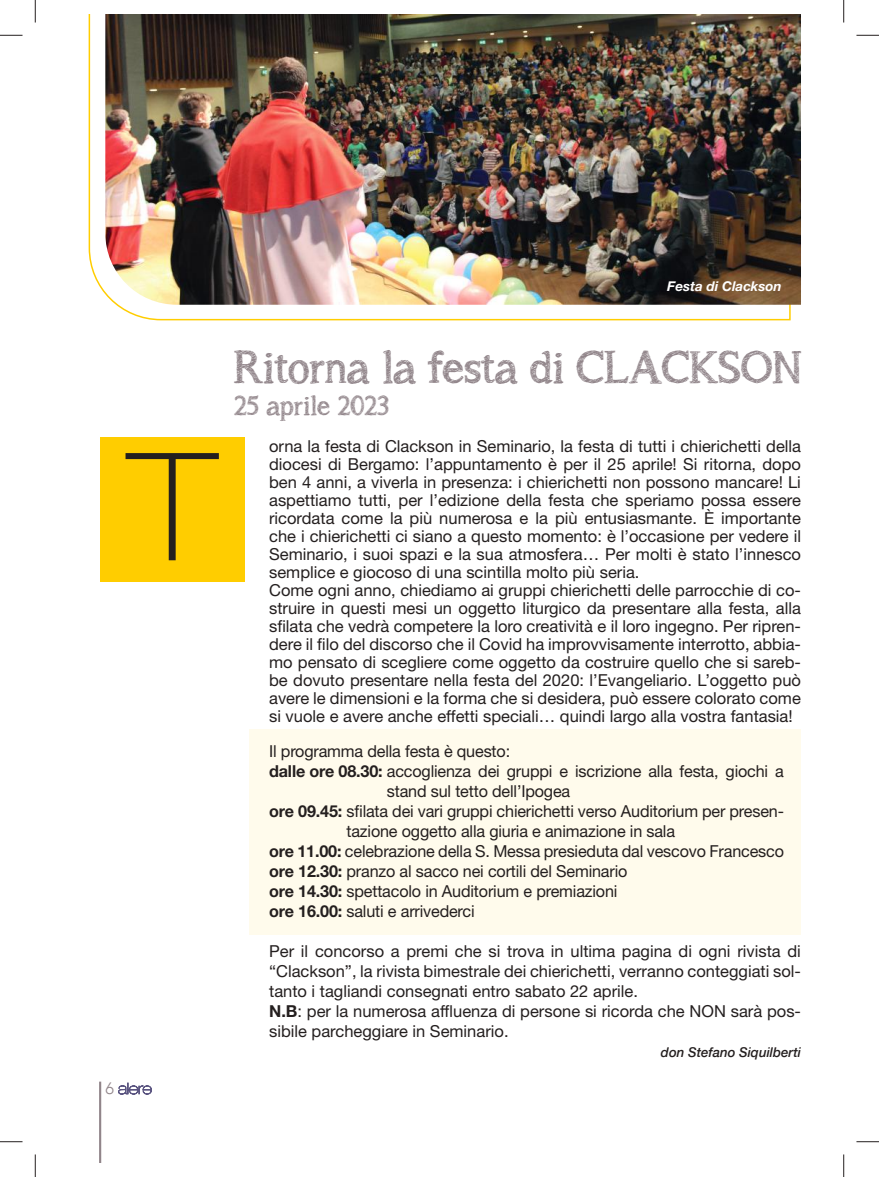
<style>
.page{position:relative;width:879px;height:1177px;background:#fff}
.page>*{position:absolute;margin:0;border:0;box-sizing:border-box;transform-origin:0 0}
.t1{font:100 expanded 150px "Helvetica Neue LT Std";color:#241f1f}
.t2{font:45px "asongforjennifer";color:#91858a}
.t3{font:27px "asongforjennifer";color:#91858a}
.t4{font:16.5px/18px "Helvetica Neue LT Std";color:#241f1f}
.t5{font:300 16.5px "Avenir";color:#91858a}
.t6{font:italic 500 13.5px "Helvetica Neue";color:#241f1f}
.t7{font:italic 700 13.5px "Helvetica Neue LT Std";color:#fff}
.s1{font-weight:700}
</style>
<div class="page">
<div style="left:249px;top:729px;width:551px;height:206px;background:#fffbec"></div>
<svg style="left:88px;top:14px;width:703px;height:307px"></svg>
<img style="left:105px;top:14px;width:695px;height:290px">
<div style="left:100px;top:437px;width:144px;height:145px;background:#ffcd00"></div>
<hr style="left:99px;top:1081px;width:2px;height:81px;background:#91858a">
<svg style="left:118px;top:1082px;width:34px;height:12px"></svg>
<svg style="left:0;top:35px;width:22px;height:1px"></svg>
<svg style="left:856px;top:35px;width:22px;height:1px"></svg>
<svg style="left:0;top:1141px;width:22px;height:1px"></svg>
<svg style="left:856px;top:1141px;width:22px;height:1px"></svg>
<svg style="left:35px;top:0;width:1px;height:23px"></svg>
<svg style="left:35px;top:1154px;width:1px;height:22px"></svg>
<svg style="left:843px;top:0;width:1px;height:23px"></svg>
<svg style="left:843px;top:1154px;width:1px;height:22px"></svg>
<p class="t7" style="left:667px;top:278px;width:116px">Festa di Clackson</p>
<h1 class="t1" style="left:128px;top:417px;width:90px">T</h1>
<p class="t5" style="left:105px;top:1078px;width:10px">6</p>
<h2 class="t2" style="left:234px;top:340px;width:568px">Ritorna la festa di CLACKSON</h2>
<h3 class="t3" style="left:234px;top:389px;width:156px">25 aprile 2023</h3>
<p class="t4" style="left:269px;top:437px;width:533px">orna la festa di Clackson in Seminario, la festa di tutti i chierichetti della diocesi di Bergamo: l’appuntamento è per il 25 aprile! Si ritorna, dopo ben 4 anni, a viverla in presenza: i chierichetti non possono mancare! Li aspettiamo tutti, per l’edizione della festa che speriamo possa essere ricordata come la più numerosa e la più entusiasmante. È importante che i chierichetti ci siano a questo momento: è l’occasione per vedere il Seminario, i suoi spazi e la sua atmosfera… Per molti è stato l’innesco semplice e giocoso di una scintilla molto più seria.<br>Come ogni anno, chiediamo ai gruppi chierichetti delle parrocchie di co&shy;struire in questi mesi un oggetto liturgico da presentare alla festa, alla sfilata che vedrà competere la loro creatività e il loro ingegno. Per ripren&shy;dere il filo del discorso che il Covid ha improvvisamente interrotto, abbia&shy;mo pensato di scegliere come oggetto da costruire quello che si sareb&shy;be dovuto presentare nella festa del 2020: l’Evangeliario. L’oggetto può avere le dimensioni e la forma che si desidera, può essere colorato come si vuole e avere anche effetti speciali… quindi largo alla vostra fantasia!</p>
<p class="t4" style="left:269px;top:742px;width:242px">Il programma della festa è questo:</p>
<p class="t4" style="left:269px;top:762px;width:516px"><span class="s1">dalle ore 08.30:</span> accoglienza dei gruppi e iscrizione alla festa, giochi a</p>
<p class="t4" style="left:387px;top:782px;width:185px">stand sul tetto dell’Ipogea</p>
<p class="t4" style="left:269px;top:802px;width:516px"><span class="s1">ore 09.45:</span> sfilata dei vari gruppi chierichetti verso Auditorium per presen-</p>
<p class="t4" style="left:346px;top:822px;width:330px">tazione oggetto alla giuria e animazione in sala</p>
<p class="t4" style="left:269px;top:841px;width:516px"><span class="s1">ore 11.00:</span> celebrazione della S. Messa presieduta dal vescovo Francesco</p>
<p class="t4" style="left:269px;top:861px;width:360px"><span class="s1">ore 12.30:</span> pranzo al sacco nei cortili del Seminario</p>
<p class="t4" style="left:269px;top:881px;width:350px"><span class="s1">ore 14.30:</span> spettacolo in Auditorium e premiazioni</p>
<p class="t4" style="left:269px;top:901px;width:207px"><span class="s1">ore 16.00:</span> saluti e arrivederci</p>
<p class="t4" style="left:269px;top:940px;width:533px;line-height:20px">Per il concorso a premi che si trova in ultima pagina di ogni rivista di “Clackson”, la rivista bimestrale dei chierichetti, verranno conteggiati sol&shy;tanto i tagliandi consegnati entro sabato 22 aprile.<br><span class="s1">N.B</span>: per la numerosa affluenza di persone si ricorda che NON sarà pos&shy;sibile parcheggiare in Seminario.</p>
<p class="t6" style="left:661px;top:1040px;width:141px">don Stefano Siquilberti</p>
</div>
